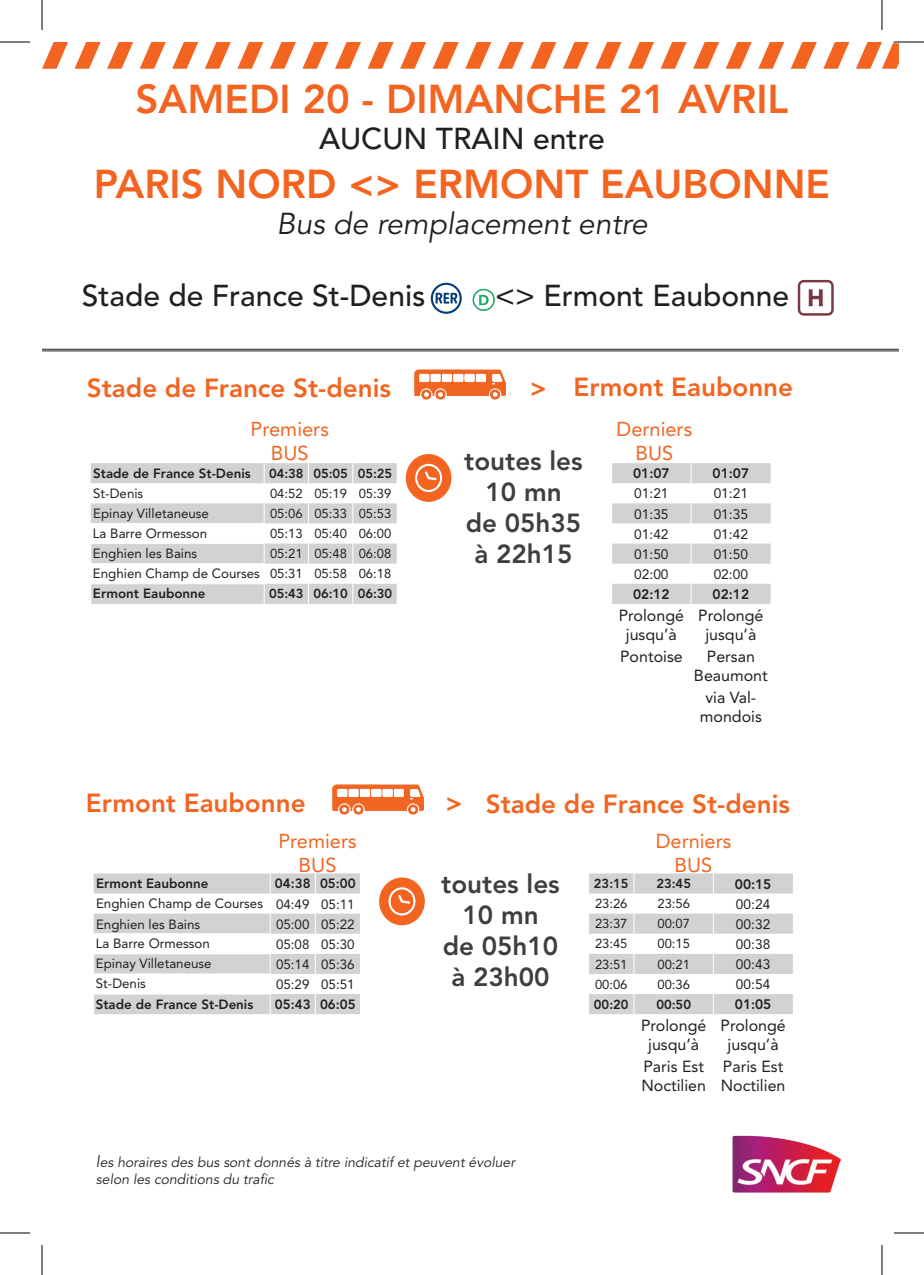
<style>
.page{position:relative;width:924px;height:1275px;background:#fff}
.page>*{position:absolute;margin:0;border:0;box-sizing:border-box;transform-origin:0 0}
.t1{font:800 40px "Avenir LT Std";color:#f36421}
.t2{font:500 30px "Avenir LT Std";color:#231f20}
.t3{font:italic 30px "Avenir LT Std";color:#231f20}
.t4{font:800 26px "Avenir LT Std";color:#f36421}
.t5{font:800 26px/31.2px "Avenir LT Std";color:#3e3e3f;text-align:center}
.t6{font:20px/24px "Avenir LT Std";color:#f36421;text-align:center}
.t7{font:16px/19.2px "Avenir LT Std";color:#231f20;text-align:center}
.t8{font:italic 14px/16.8px "Avenir LT Std";color:#231f20}
.t9{font:13.8px "Avenir LT Std";color:#231f20}
.t10{font:800 13.8px "Avenir LT Std";color:#231f20}
.t11{font:13.4px "Avenir LT Std";color:#231f20}
.t12{font:800 13.4px "Avenir LT Std";color:#231f20}
.t13{font:13px "Avenir LT Std";color:#231f20}
.t14{font:800 13px "Avenir LT Std";color:#231f20}
.s1{font-size:13px}
.s2{font-size:16px}
</style>
<div class="page">
<svg style="left:797px;top:280px;width:36px;height:36px"></svg>
<img style="left:472px;top:288px;width:23px;height:23px">
<svg style="left:430px;top:283px;width:31px;height:31px"></svg>
<img style="left:732px;top:1135px;width:108px;height:57px">
<svg style="left:91px;top:463px;width:679px;height:141px"></svg>
<svg style="left:308px;top:463px;width:1px;height:141px"></svg>
<svg style="left:352px;top:463px;width:1px;height:141px"></svg>
<svg style="left:396px;top:463px;width:1px;height:141px"></svg>
<svg style="left:611px;top:463px;width:1px;height:141px"></svg>
<svg style="left:690px;top:463px;width:1px;height:141px"></svg>
<svg style="left:264px;top:463px;width:1px;height:141px"></svg>
<hr style="left:90px;top:523px;width:174px;height:1px;background:#fff">
<hr style="left:90px;top:543px;width:174px;height:1px;background:#fff">
<hr style="left:90px;top:563px;width:174px;height:1px;background:#fff">
<hr style="left:90px;top:583px;width:174px;height:1px;background:#fff">
<svg style="left:403px;top:454px;width:50px;height:50px"></svg>
<img style="left:398px;top:348px;width:126px;height:52px">
<hr style="left:42px;top:349px;width:856px;height:1px;background:#231f20">
<hr style="left:42px;top:350px;width:856px;height:1px;background:#231f20">
<svg style="left:94px;top:873px;width:698px;height:141px"></svg>
<svg style="left:315px;top:873px;width:1px;height:141px"></svg>
<svg style="left:360px;top:873px;width:1px;height:141px"></svg>
<svg style="left:588px;top:873px;width:1px;height:141px"></svg>
<svg style="left:633px;top:873px;width:1px;height:141px"></svg>
<svg style="left:712px;top:873px;width:1px;height:141px"></svg>
<svg style="left:270px;top:873px;width:1px;height:141px"></svg>
<hr style="left:93px;top:933px;width:177px;height:1px;background:#fff">
<hr style="left:93px;top:953px;width:177px;height:1px;background:#fff">
<hr style="left:93px;top:973px;width:177px;height:1px;background:#fff">
<hr style="left:93px;top:993px;width:177px;height:1px;background:#fff">
<svg style="left:376px;top:875px;width:51px;height:52px"></svg>
<img style="left:332px;top:784px;width:92px;height:31px">
<svg style="left:628px;top:42px;width:25px;height:27px"></svg>
<svg style="left:595px;top:42px;width:26px;height:27px"></svg>
<svg style="left:563px;top:42px;width:25px;height:27px"></svg>
<svg style="left:530px;top:42px;width:26px;height:27px"></svg>
<svg style="left:498px;top:42px;width:25px;height:27px"></svg>
<svg style="left:465px;top:42px;width:26px;height:27px"></svg>
<svg style="left:432px;top:42px;width:26px;height:27px"></svg>
<svg style="left:400px;top:42px;width:26px;height:27px"></svg>
<svg style="left:367px;top:42px;width:26px;height:27px"></svg>
<svg style="left:335px;top:42px;width:26px;height:27px"></svg>
<svg style="left:302px;top:42px;width:26px;height:27px"></svg>
<svg style="left:270px;top:42px;width:26px;height:27px"></svg>
<svg style="left:237px;top:42px;width:26px;height:27px"></svg>
<svg style="left:205px;top:42px;width:26px;height:27px"></svg>
<svg style="left:172px;top:42px;width:26px;height:27px"></svg>
<svg style="left:140px;top:42px;width:26px;height:27px"></svg>
<svg style="left:107px;top:42px;width:26px;height:27px"></svg>
<svg style="left:75px;top:42px;width:26px;height:27px"></svg>
<svg style="left:42px;top:42px;width:26px;height:27px"></svg>
<svg style="left:660px;top:42px;width:26px;height:27px"></svg>
<svg style="left:693px;top:42px;width:25px;height:27px"></svg>
<svg style="left:725px;top:42px;width:26px;height:27px"></svg>
<svg style="left:758px;top:42px;width:25px;height:27px"></svg>
<svg style="left:790px;top:42px;width:26px;height:27px"></svg>
<svg style="left:823px;top:42px;width:26px;height:27px"></svg>
<svg style="left:856px;top:42px;width:42px;height:27px"></svg>
<hr style="left:0;top:42px;width:30px;height:1px;background:#000">
<hr style="left:893px;top:42px;width:30px;height:1px;background:#000">
<hr style="left:0;top:1232px;width:30px;height:1px;background:#000">
<hr style="left:893px;top:1232px;width:30px;height:1px;background:#000">
<hr style="left:42px;top:0;width:1px;height:30px;background:#000">
<hr style="left:42px;top:1245px;width:1px;height:30px;background:#000">
<hr style="left:881px;top:0;width:1px;height:30px;background:#000">
<hr style="left:881px;top:1245px;width:1px;height:30px;background:#000">
<h1 class="t1" style="left:135px;top:76px;width:654px">SAMEDI 20 - DIMANCHE 21 AVRIL</h1>
<h2 class="t2" style="left:319px;top:122px;width:287px">AUCUN TRAIN entre</h2>
<h1 class="t1" style="left:94px;top:160px;width:737px">PARIS NORD &lt;&gt; ERMONT EAUBONNE</h1>
<h2 class="t3" style="left:276px;top:206px;width:372px">Bus de remplacement entre</h2>
<h2 class="t2" style="left:82px;top:278px;width:345px">Stade de France St-Denis</h2>
<h2 class="t2" style="left:495px;top:278px;width:295px">&lt;&gt; Ermont Eaubonne</h2>
<h3 class="t4" style="left:87px;top:372px;width:305px">Stade de France St-denis</h3>
<h3 class="t4" style="left:529px;top:372px;width:264px">&gt; Ermont Eaubonne</h3>
<h3 class="t6" style="left:250px;top:417px;width:80px">Premiers<br>BUS</h3>
<h3 class="t6" style="left:616px;top:417px;width:77px">Derniers<br>BUS</h3>
<h3 class="t5" style="left:464px;top:445px;width:120px">toutes les<br>10 mn<br>de 05h35 à 22h15</h3>
<p class="t12" style="left:93px;top:465px;width:159px">Stade de France St-Denis</p>
<p class="t14" style="left:269px;top:465px;width:125px">04:38 05:05 05:25</p>
<p class="t10" style="left:632px;top:465px;width:38px">01:07</p>
<p class="t10" style="left:712px;top:465px;width:38px">01:07</p>
<p class="t11" style="left:93px;top:486px;width:52px">St-Denis</p>
<p class="t13" style="left:270px;top:486px;width:123px">04:52 05:19 05:39</p>
<p class="t9" style="left:634px;top:486px;width:36px">01:21</p>
<p class="t9" style="left:713px;top:486px;width:36px">01:21</p>
<p class="t11" style="left:93px;top:506px;width:117px">Epinay Villetaneuse</p>
<p class="t13" style="left:270px;top:506px;width:123px">05:06 05:33 05:53</p>
<p class="t9" style="left:634px;top:506px;width:36px">01:35</p>
<p class="t9" style="left:713px;top:506px;width:36px">01:35</p>
<p class="t11" style="left:93px;top:525px;width:116px">La Barre Ormesson</p>
<p class="t13" style="left:270px;top:526px;width:123px">05:13 05:40 06:00</p>
<p class="t9" style="left:634px;top:526px;width:36px">01:42</p>
<p class="t9" style="left:713px;top:526px;width:36px">01:42</p>
<p class="t11" style="left:93px;top:545px;width:106px">Enghien les Bains</p>
<p class="t13" style="left:270px;top:546px;width:123px">05:21 05:48 06:08</p>
<p class="t9" style="left:634px;top:546px;width:36px">01:50</p>
<p class="t9" style="left:713px;top:546px;width:36px">01:50</p>
<p class="t11" style="left:93px;top:566px;width:300px">Enghien Champ de Courses <span class="s1">05:31 05:58 06:18</span></p>
<p class="t9" style="left:634px;top:566px;width:36px">02:00</p>
<p class="t9" style="left:713px;top:566px;width:36px">02:00</p>
<p class="t12" style="left:93px;top:585px;width:114px">Ermont Eaubonne</p>
<p class="t14" style="left:269px;top:586px;width:125px">05:43 06:10 06:30</p>
<p class="t10" style="left:632px;top:586px;width:38px">02:12</p>
<p class="t10" style="left:712px;top:586px;width:38px">02:12</p>
<p class="t7" style="left:618px;top:606px;width:67px">Prolongé jusqu’à</p>
<p class="t7" style="left:698px;top:606px;width:67px">Prolongé jusqu’à</p>
<p class="t7" style="left:619px;top:647px;width:64px">Pontoise</p>
<p class="t7" style="left:693px;top:647px;width:75px">Persan<br>Beaumont</p>
<p class="t7" style="left:699px;top:688px;width:63px">via Val&shy;mondois</p>
<h3 class="t4" style="left:86px;top:788px;width:221px">Ermont Eaubonne</h3>
<h3 class="t4" style="left:445px;top:788px;width:346px">&gt; Stade de France St-denis</h3>
<h3 class="t6" style="left:278px;top:828px;width:80px">Premiers<br>BUS</h3>
<h3 class="t5" style="left:441px;top:868px;width:120px">toutes les<br>10 mn<br>de 05h10 à 23h00</h3>
<h3 class="t6" style="left:655px;top:828px;width:77px">Derniers<br>BUS</h3>
<p class="t12" style="left:96px;top:875px;width:114px">Ermont Eaubonne</p>
<p class="t12" style="left:275px;top:876px;width:82px">04:38 05:00</p>
<p class="t14" style="left:593px;top:876px;width:36px">23:15</p>
<p class="t14" style="left:656px;top:876px;width:36px">23:45</p>
<p class="t10" style="left:734px;top:875px;width:38px">00:15</p>
<p class="t11" style="left:96px;top:896px;width:260px">Enghien Champ de Courses 04:49 05:11</p>
<p class="t13" style="left:594px;top:896px;width:34px">23:26</p>
<p class="t13" style="left:657px;top:896px;width:34px">23:56</p>
<p class="t9" style="left:735px;top:896px;width:36px">00:24</p>
<p class="t11" style="left:96px;top:916px;width:106px">Enghien les Bains</p>
<p class="t11" style="left:276px;top:916px;width:80px">05:00 05:22</p>
<p class="t13" style="left:594px;top:916px;width:34px">23:37</p>
<p class="t13" style="left:657px;top:916px;width:34px">00:07</p>
<p class="t9" style="left:735px;top:916px;width:36px">00:32</p>
<p class="t11" style="left:96px;top:935px;width:116px">La Barre Ormesson</p>
<p class="t11" style="left:276px;top:936px;width:80px">05:08 05:30</p>
<p class="t13" style="left:594px;top:936px;width:34px">23:45</p>
<p class="t13" style="left:657px;top:936px;width:34px">00:15</p>
<p class="t9" style="left:735px;top:936px;width:36px">00:38</p>
<p class="t11" style="left:96px;top:956px;width:117px">Epinay Villetaneuse</p>
<p class="t11" style="left:276px;top:956px;width:80px">05:14 05:36</p>
<p class="t13" style="left:594px;top:956px;width:34px">23:51</p>
<p class="t13" style="left:657px;top:956px;width:34px">00:21</p>
<p class="t9" style="left:735px;top:956px;width:36px">00:43</p>
<p class="t11" style="left:96px;top:976px;width:52px">St-Denis</p>
<p class="t11" style="left:276px;top:976px;width:80px">05:29 05:51</p>
<p class="t13" style="left:594px;top:976px;width:34px">00:06</p>
<p class="t13" style="left:657px;top:976px;width:34px">00:36</p>
<p class="t9" style="left:735px;top:976px;width:36px">00:54</p>
<p class="t12" style="left:96px;top:996px;width:159px">Stade de France St-Denis</p>
<p class="t12" style="left:275px;top:996px;width:82px">05:43 06:05</p>
<p class="t14" style="left:593px;top:996px;width:36px">00:20</p>
<p class="t14" style="left:656px;top:996px;width:36px">00:50</p>
<p class="t10" style="left:734px;top:996px;width:38px">01:05</p>
<p class="t7" style="left:640px;top:1016px;width:67px">Prolongé jusqu’à</p>
<p class="t7" style="left:720px;top:1016px;width:67px">Prolongé jusqu’à</p>
<p class="t7" style="left:641px;top:1057px;width:66px;text-align:left">Paris Est<br>Noctilien</p>
<p class="t7" style="left:720px;top:1057px;width:66px;text-align:left">Paris Est<br>Noctilien</p>
<p class="t8" style="left:96px;top:1154px;width:420px"><span class="s2">l</span>es horaires des bus sont donnés à titre indicatif et peuvent évoluer selon les conditions du trafic</p>
</div>
